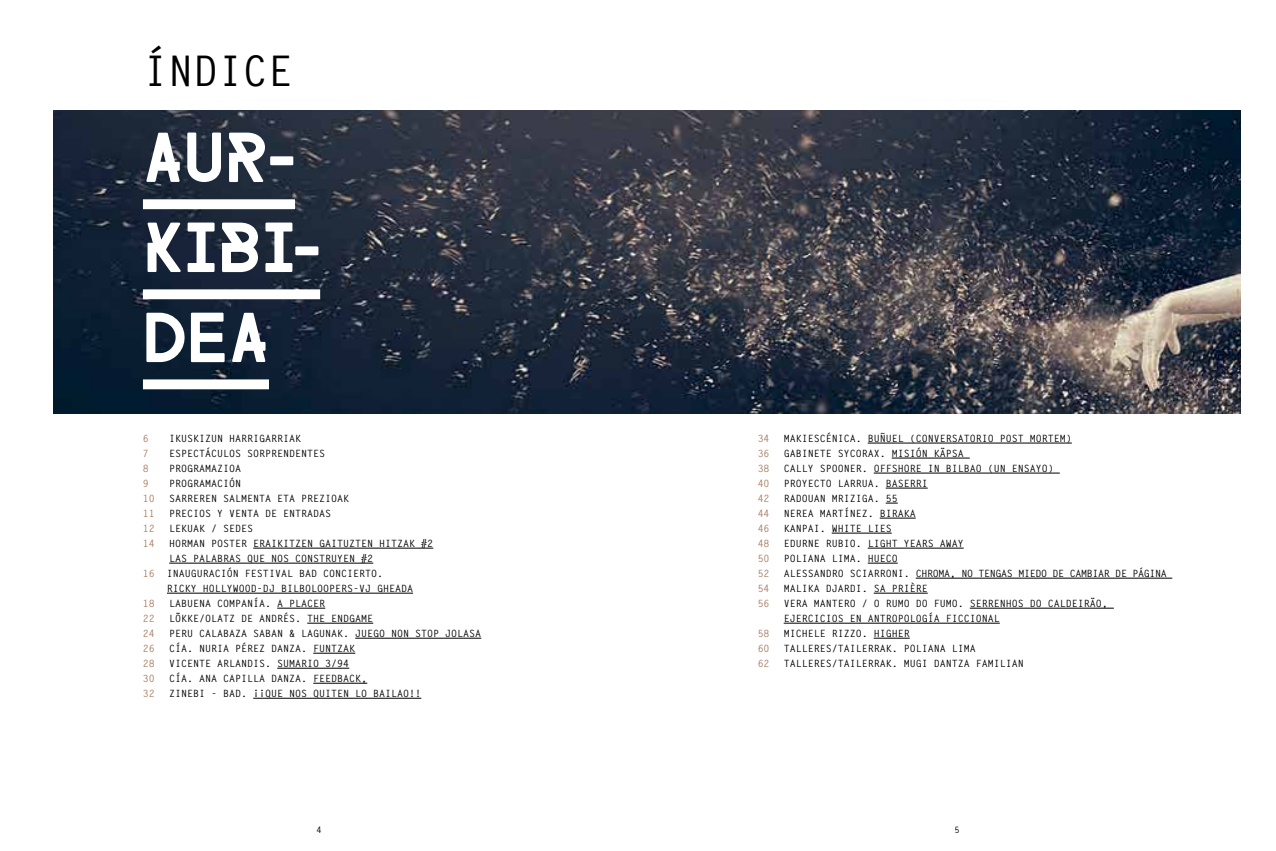
<style>
.page{position:relative;width:1276px;height:851px;background:#fff}
.page>*{position:absolute;margin:0;border:0;box-sizing:border-box;transform-origin:0 0}
.t1{font:57.5px/90px "FARRAY";color:#fff}
.t2{font:700 42.25px "Letter Gothic";letter-spacing:-.01em;color:#000}
.t3{font:700 10px/15px "Letter Gothic";color:#000}
.t4{font:700 10px "Letter Gothic";color:#a87d62}
.t5{font:700 8.75px "Letter Gothic";color:#000}
.s1{color:#a87d62}
.s2{color:#000}
</style>
<div class="page">
<img style="left:53px;top:111px;width:1187px;height:302px">
<hr style="left:867px;top:442px;width:204px;height:1px;background:#000">
<hr style="left:891px;top:457px;width:78px;height:1px;background:#000">
<hr style="left:873px;top:472px;width:186px;height:1px;background:#000">
<hr style="left:885px;top:487px;width:42px;height:1px;background:#000">
<svg style="left:885px;top:502px;width:12px;height:1px"></svg>
<hr style="left:879px;top:517px;width:36px;height:1px;background:#000">
<hr style="left:831px;top:532px;width:60px;height:1px;background:#000">
<hr style="left:867px;top:547px;width:96px;height:1px;background:#000">
<hr style="left:867px;top:562px;width:30px;height:1px;background:#000">
<hr style="left:915px;top:577px;width:257px;height:1px;background:#000">
<hr style="left:873px;top:592px;width:54px;height:1px;background:#000">
<hr style="left:969px;top:607px;width:144px;height:1px;background:#000">
<hr style="left:783px;top:622px;width:216px;height:1px;background:#000">
<hr style="left:873px;top:637px;width:36px;height:1px;background:#000">
<div style="left:143px;top:199px;width:152px;height:10px;background:#fff"></div>
<div style="left:143px;top:289px;width:177px;height:10px;background:#fff"></div>
<div style="left:143px;top:379px;width:126px;height:10px;background:#fff"></div>
<hr style="left:253px;top:547px;width:180px;height:1px;background:#000">
<hr style="left:169px;top:562px;width:204px;height:1px;background:#000">
<hr style="left:167px;top:592px;width:246px;height:1px;background:#000">
<hr style="left:277px;top:607px;width:48px;height:1px;background:#000">
<hr style="left:307px;top:622px;width:66px;height:1px;background:#000">
<hr style="left:355px;top:637px;width:126px;height:1px;background:#000">
<hr style="left:313px;top:652px;width:42px;height:1px;background:#000">
<hr style="left:277px;top:667px;width:72px;height:1px;background:#000">
<hr style="left:313px;top:682px;width:54px;height:1px;background:#000">
<hr style="left:253px;top:697px;width:168px;height:1px;background:#000">
<h2 class="t2" style="left:143px;top:45px;width:151px">ÍNDICE</h2>
<h1 class="t1" style="left:143px;top:113px;width:179px">AUR-<br>KIBI-<br>DEA</h1>
<p class="t4" style="left:143px;top:432px;width:8px">6</p>
<p class="t3" style="left:169px;top:431px;width:13px">IKUSKIZUN</p>
<p class="t3" style="left:229px;top:431px;width:13px">HARRIGARRIAK</p>
<p class="t4" style="left:143px;top:447px;width:8px">7</p>
<p class="t3" style="left:169px;top:446px;width:13px">ESPECT</p>
<p class="t3" style="left:205px;top:446px;width:13px">ÁCULOS</p>
<p class="t3" style="left:247px;top:446px;width:7px">SORPRENDENTES</p>
<p class="t4" style="left:143px;top:462px;width:8px">8</p>
<p class="t3" style="left:169px;top:461px;width:74px">PROGRAMAZIOA</p>
<p class="t4" style="left:143px;top:477px;width:8px">9</p>
<p class="t3" style="left:169px;top:476px;width:74px">PROGRAMACIÓN</p>
<p class="t4" style="left:143px;top:492px;width:14px">10</p>
<p class="t3" style="left:169px;top:491px;width:182px">SARREREN SALMENTA ETA PREZIOAK</p>
<p class="t4" style="left:143px;top:507px;width:14px">11</p>
<p class="t3" style="left:169px;top:506px;width:164px">PRECIOS Y VENTA DE ENTRADAS</p>
<p class="t4" style="left:143px;top:522px;width:14px">12</p>
<p class="t3" style="left:169px;top:521px;width:85px">LEKUAK / SEDES</p>
<p class="t3" style="left:143px;top:536px;width:25px"><span class="s1">14</span> HORMAN</p>
<p class="t3" style="left:211px;top:536px;width:13px">POSTER</p>
<p class="t3" style="left:253px;top:536px;width:13px">ERAIKITZEN</p>
<p class="t3" style="left:319px;top:536px;width:7px">GAITUZTEN</p>
<p class="t3" style="left:379px;top:536px;width:13px">HITZAK</p>
<p class="t3" style="left:421px;top:536px;width:14px">#2</p>
<p class="t3" style="left:169px;top:551px;width:13px">LAS</p>
<p class="t3" style="left:193px;top:551px;width:7px">PALABRAS</p>
<p class="t3" style="left:247px;top:551px;width:13px">QUE</p>
<p class="t3" style="left:271px;top:551px;width:7px">NOS</p>
<p class="t3" style="left:295px;top:551px;width:7px">CONSTRUYEN</p>
<p class="t3" style="left:361px;top:551px;width:14px">#2</p>
<p class="t3" style="left:143px;top:566px;width:31px"><span class="s1">16</span> INAUGURACIÓN</p>
<p class="t3" style="left:245px;top:566px;width:13px">FESTIVAL</p>
<p class="t3" style="left:167px;top:566px;width:248px;text-indent:132px">BAD CONCIERTO.<br>RICKY HOLLYWOOD-DJ BILBOLOOPERS-VJ GH EADA</p>
<p class="t4" style="left:143px;top:597px;width:14px">18</p>
<p class="t3" style="left:169px;top:596px;width:13px">LABUENA</p>
<p class="t3" style="left:217px;top:596px;width:13px">COMPA</p>
<p class="t3" style="left:247px;top:596px;width:49px">NÍA. A PLACER</p>
<p class="t4" style="left:143px;top:612px;width:14px">22</p>
<p class="t3" style="left:169px;top:611px;width:19px">LÖKKE</p>
<p class="t3" style="left:199px;top:611px;width:19px">/OLATZ</p>
<p class="t3" style="left:241px;top:611px;width:7px">DE</p>
<p class="t3" style="left:259px;top:611px;width:85px">ANDRÉS . THE ENDGAME</p>
<p class="t4" style="left:143px;top:627px;width:14px">24</p>
<p class="t3" style="left:169px;top:626px;width:13px">PERU</p>
<p class="t3" style="left:199px;top:626px;width:13px">CALABAZA</p>
<p class="t3" style="left:253px;top:626px;width:13px">SABAN</p>
<p class="t3" style="left:289px;top:626px;width:19px">&amp; LAGUNAK</p>
<p class="t3" style="left:343px;top:626px;width:25px">. JUEGO</p>
<p class="t3" style="left:391px;top:626px;width:13px">NON</p>
<p class="t3" style="left:415px;top:626px;width:13px">STOP</p>
<p class="t3" style="left:445px;top:626px;width:13px">JOLASA</p>
<p class="t4" style="left:143px;top:642px;width:14px">26</p>
<p class="t3" style="left:169px;top:641px;width:43px">CÍA. NURIA</p>
<p class="t3" style="left:235px;top:641px;width:19px">PÉREZ</p>
<p class="t3" style="left:271px;top:641px;width:13px">DANZA</p>
<p class="t3" style="left:301px;top:641px;width:19px">. FUNTZAK</p>
<p class="t4" style="left:143px;top:657px;width:14px">28</p>
<p class="t3" style="left:169px;top:656px;width:13px">VICENTE</p>
<p class="t3" style="left:217px;top:656px;width:13px">ARLANDIS</p>
<p class="t3" style="left:265px;top:656px;width:25px">. SUMARIO</p>
<p class="t3" style="left:325px;top:656px;width:25px">3/94</p>
<p class="t4" style="left:143px;top:672px;width:14px">30</p>
<p class="t3" style="left:169px;top:671px;width:43px">CÍA. ANA</p>
<p class="t3" style="left:223px;top:671px;width:13px">CAPILLA</p>
<p class="t3" style="left:271px;top:671px;width:13px">DANZA</p>
<p class="t3" style="left:301px;top:671px;width:19px">. FEEDBACK</p>
<p class="t3" style="left:361px;top:671px;width:7px">,</p>
<p class="t4" style="left:143px;top:687px;width:14px">32</p>
<p class="t3" style="left:169px;top:686px;width:13px">ZINEBI</p>
<p class="t3" style="left:211px;top:686px;width:212px">- BAD. ¡¡QUE NOS QUITEN LO BAILAO!!</p>
<p class="t4" style="left:757px;top:432px;width:13px">34</p>
<p class="t3" style="left:783px;top:431px;width:290px">MAKIESCÉNICA. BUÑUE L (CONVERSATORIO POST MORTEM)</p>
<p class="t4" style="left:757px;top:447px;width:13px">36</p>
<p class="t3" style="left:783px;top:446px;width:181px">GAB INETE SYCORAX. MISIÓN KÄPSA</p>
<p class="t4" style="left:757px;top:462px;width:20px">38 <span class="s2">C</span></p>
<p class="t3" style="left:789px;top:461px;width:121px">ALLY SPOONER. OFFSHORE</p>
<p class="t3" style="left:927px;top:461px;width:6px">IN</p>
<p class="t3" style="left:945px;top:461px;width:31px">BI LBAO</p>
<p class="t3" style="left:987px;top:461px;width:31px">(UN ENSAYO</p>
<p class="t3" style="left:1047px;top:461px;width:7px">)</p>
<p class="t3" style="left:757px;top:476px;width:172px"><span class="s1">40</span> P ROYECTO LARRUA. BASERRI<br><span class="s1">42</span> RADOUAN MRIZIGA. 55<br><span class="s1">44</span> N EREA MARTÍNEZ. BIRAKA<br><span class="s1">46</span> KANPAI. WH ITE LIES<br><span class="s1">48</span> EDU RNE RUB</p>
<p class="t3" style="left:757px;top:536px;width:208px;text-indent:86px">IO. LIGHT Y EARS AWAY<br><span class="s1">50</span> POLIANA LIMA. HU ECO<br><span class="s1">52</span> A</p>
<p class="t3" style="left:789px;top:566px;width:13px">LESSANDRO</p>
<p class="t3" style="left:849px;top:566px;width:7px">SCIARRONI</p>
<p class="t3" style="left:903px;top:566px;width:127px">. CHROMA, NO TENGAS MIEDO</p>
<p class="t3" style="left:1052px;top:566px;width:47px">DE CAMBIAR</p>
<p class="t3" style="left:1115px;top:566px;width:41px">DE PÁGINA</p>
<p class="t4" style="left:757px;top:582px;width:13px">54</p>
<p class="t3" style="left:783px;top:581px;width:145px">MAL IKA DJARDI. SA PRIÈRE</p>
<p class="t4" style="left:757px;top:597px;width:20px">56 <span class="s2">V</span></p>
<p class="t3" style="left:789px;top:596px;width:151px">ERA MANTERO / O RUMO DO FUM</p>
<p class="t3" style="left:783px;top:596px;width:326px;text-indent:168px">O. SERRENHOS DO CALDEIRÄO,<br>EJERCICIOS EN ANTROPOLOG ÍA FICCIONAL</p>
<p class="t4" style="left:757px;top:627px;width:13px">58</p>
<p class="t3" style="left:783px;top:626px;width:127px">MICHELE RIZZO. HIGHER</p>
<p class="t4" style="left:757px;top:642px;width:20px">60 <span class="s2">TA</span></p>
<p class="t3" style="left:795px;top:641px;width:19px">LLERES</p>
<p class="t3" style="left:831px;top:641px;width:13px">/TAI</p>
<p class="t3" style="left:855px;top:641px;width:13px">LERRAK</p>
<p class="t3" style="left:891px;top:641px;width:37px">. POLIANA</p>
<p class="t3" style="left:951px;top:641px;width:25px">LIMA</p>
<p class="t4" style="left:757px;top:657px;width:20px">62 <span class="s2">TA</span></p>
<p class="t3" style="left:795px;top:656px;width:19px">LLERES</p>
<p class="t3" style="left:831px;top:656px;width:13px">/TAI</p>
<p class="t3" style="left:855px;top:656px;width:13px">LERRAK</p>
<p class="t3" style="left:891px;top:656px;width:133px">. MUG I DANTZA FAMIL IAN</p>
<p class="t5" style="left:316px;top:824px;width:7px">4</p>
<p class="t5" style="left:954px;top:824px;width:7px">5</p>
</div>
